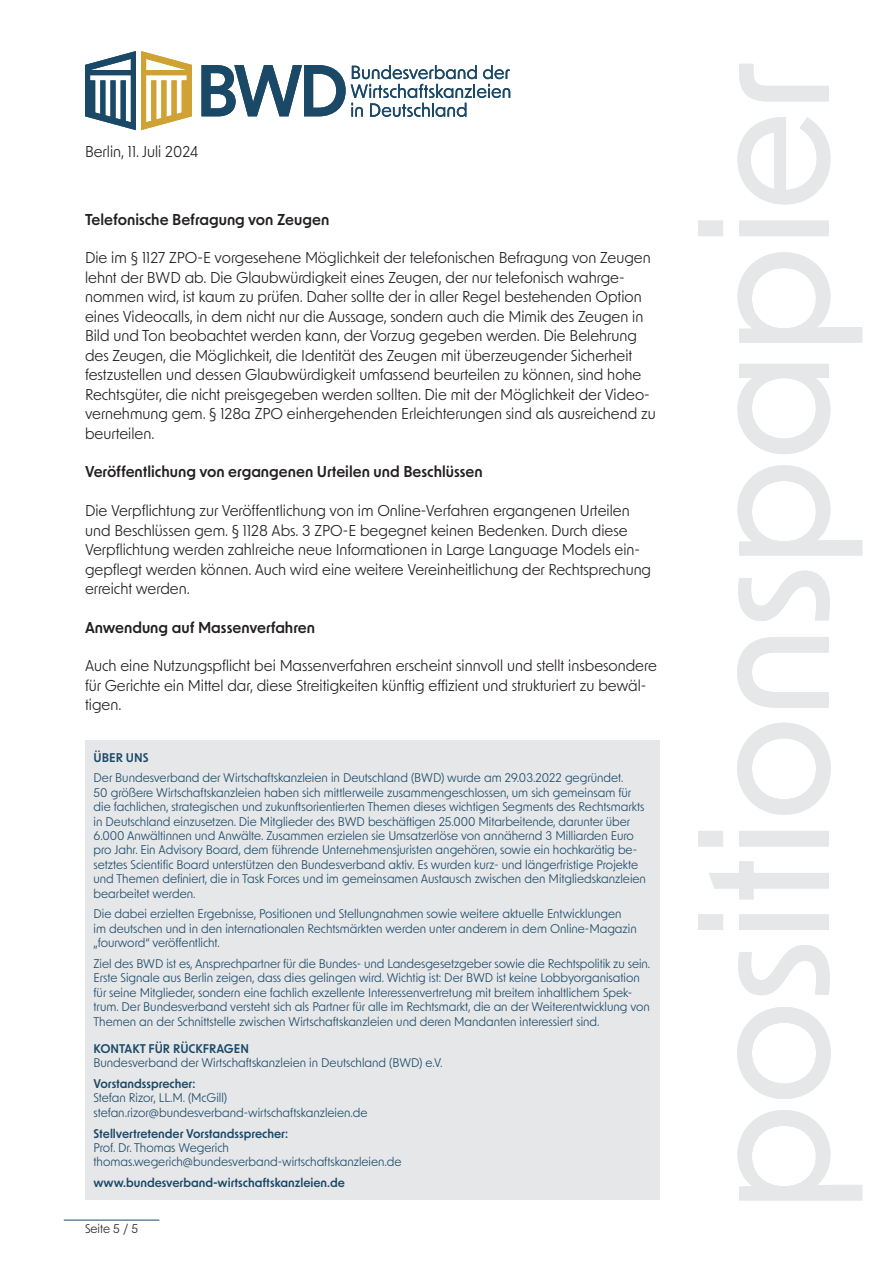
<style>
.page{position:relative;width:893px;height:1263px;background:#fff}
.page>*{position:absolute;margin:0;border:0;box-sizing:border-box;transform-origin:0 0}
.t1{font:500 169.5px "New Order";letter-spacing:-.01em;color:#e6e7e9}
.t2{font:15px/19.5px "New Order";color:#231f20}
.t3{font:600 15px "New Order";color:#231f20}
.t4{font:12px/14.4px "New Order";color:#1a4967}
.t5{font:600 12px "New Order";color:#1a4967}
.t6{font:12px "New Order";color:#231f20}
</style>
<div class="page">
<hr style="left:64px;top:1220px;width:95px;height:1px;background:#1a4967">
<svg style="left:85px;top:51px;width:107px;height:79px"></svg>
<svg style="left:201px;top:65px;width:309px;height:52px"></svg>
<div style="left:85px;top:740px;width:574px;height:459px;background:#e6e7e9"></div>
<p class="t2" style="left:85px;top:143px;width:115px">Berlin, 11. Juli 2024</p>
<p class="t3" style="left:85px;top:210px;width:246px">Telefonische Befragung von Zeugen</p>
<p class="t2" style="left:85px;top:248px;width:572px">Die im § 1127 ZPO-E vorgesehene Möglichkeit der telefonischen Befragung von Zeugen lehnt der BWD ab. Die Glaubwürdigkeit eines Zeugen, der nur telefonisch wahrge&shy;nommen wird, ist kaum zu prüfen. Daher sollte der in aller Regel bestehenden Option eines Videocalls, in dem nicht nur die Aussage, sondern auch die Mimik des Zeugen in Bild und Ton beobachtet werden kann, der Vorzug gegeben werden. Die Belehrung des Zeugen, die Möglichkeit, die Identität des Zeugen mit überzeugender Sicherheit festzustellen und dessen Glaubwürdigkeit umfassend beurteilen zu können, sind hohe Rechtsgüter, die nicht preisgegeben werden sollten. Die mit der Möglichkeit der Video&shy;vernehmung gem. § 128a ZPO einhergehenden Erleichterungen sind als ausreichend zu beurteilen.</p>
<p class="t3" style="left:85px;top:463px;width:399px">Veröffentlichung von ergangenen Urteilen und Beschlüssen</p>
<p class="t2" style="left:85px;top:501px;width:568px">Die Verpflichtung zur Veröffentlichung von im Online-Verfahren ergangenen Urteilen und Beschlüssen gem. § 1128 Abs. 3 ZPO-E begegnet keinen Bedenken. Durch diese Verpflichtung werden zahlreiche neue Informationen in Large Language Models ein&shy;gepflegt werden können. Auch wird eine weitere Vereinheitlichung der Rechtsprechung erreicht werden.</p>
<p class="t3" style="left:85px;top:618px;width:231px">Anwendung auf Massenverfahren</p>
<p class="t2" style="left:85px;top:656px;width:573px">Auch eine Nutzungspflicht bei Massenverfahren erscheint sinnvoll und stellt insbesondere für Gerichte ein Mittel dar, diese Streitigkeiten künftig effizient und strukturiert zu bewäl&shy;tigen.</p>
<p class="t5" style="left:94px;top:750px;width:56px">ÜBER UNS</p>
<p class="t4" style="left:94px;top:771px;width:554px">Der Bundesverband der Wirtschaftskanzleien in Deutschland (BWD) wurde am 29.03.2022 gegründet.<br>50 größere Wirtschaftskanzleien haben sich mittlerweile zusammengeschlossen, um sich gemeinsam für die fachlichen, strategischen und zukunftsorientierten Themen dieses wichtigen Segments des Rechtsmarkts in Deutschland einzusetzen. Die Mitglieder des BWD beschäftigen 25.000 Mitarbeitende, darunter über 6.000 Anwältinnen und Anwälte. Zusammen erzielen sie Umsatzerlöse von annähernd 3 Milliarden Euro pro Jahr. Ein Advisory Board, dem führende Unternehmensjuristen angehören, sowie ein hochkarätig be&shy;setztes Scientific Board unterstützen den Bundesverband aktiv. Es wurden kurz- und längerfristige Projekte und Themen definiert, die in Task Forces und im gemeinsamen Austausch zwischen den Mitgliedskanzleien bearbeitet werden.</p>
<p class="t4" style="left:94px;top:907px;width:545px">Die dabei erzielten Ergebnisse, Positionen und Stellungnahmen sowie weitere aktuelle Entwicklungen im deutschen und in den internationalen Rechtsmärkten werden unter anderem in dem Online-Magazin „fourword“ veröffentlicht.</p>
<p class="t4" style="left:94px;top:956px;width:558px">Ziel des BWD ist es, Ansprechpartner für die Bundes- und Landesgesetzgeber sowie die Rechts politik zu sein.<br>Erste Signale aus Berlin zeigen, dass dies gelingen wird. Wichtig ist: Der BWD ist keine Lobby organisation für seine Mitglieder, sondern eine fachlich exzellente Interessenvertretung mit breitem inhaltlichem Spek&shy;trum. Der Bundesverband versteht sich als Partner für alle im Rechtsmarkt, die an der Weiterentwicklung von Themen an der Schnittstelle zwischen Wirtschaftskanzleien und deren Mandanten interessiert sind.</p>
<p class="t5" style="left:94px;top:1041px;width:157px">KONTAKT FÜR RÜCKFRAGEN</p>
<p class="t4" style="left:94px;top:1055px;width:351px">Bundesverband der Wirtschaftskanzleien in Deutschland (BWD) e.V.</p>
<p class="t5" style="left:94px;top:1076px;width:103px">Vorstandssprecher:</p>
<p class="t4" style="left:94px;top:1090px;width:275px">Stefan Rizor, LL.M. (McGill) stefan.rizor@bundesverband-wirtschaftskanzleien.de</p>
<p class="t5" style="left:94px;top:1126px;width:196px">Stellvertretender Vorstandssprecher:</p>
<p class="t4" style="left:94px;top:1140px;width:309px">Prof. Dr. Thomas Wegerich thomas.wegerich@bundesverband-wirtschaftskanzleien.de</p>
<p class="t5" style="left:94px;top:1175px;width:253px">www.bundesverband-wirtschaftskanzleien.de</p>
<p class="t6" style="left:85px;top:1222px;width:55px">Seite 5 / 5</p>
<h1 class="t1" style="left:698px;top:1212px;width:1152px;rotate:-90deg">positionspapier</h1>
</div>
